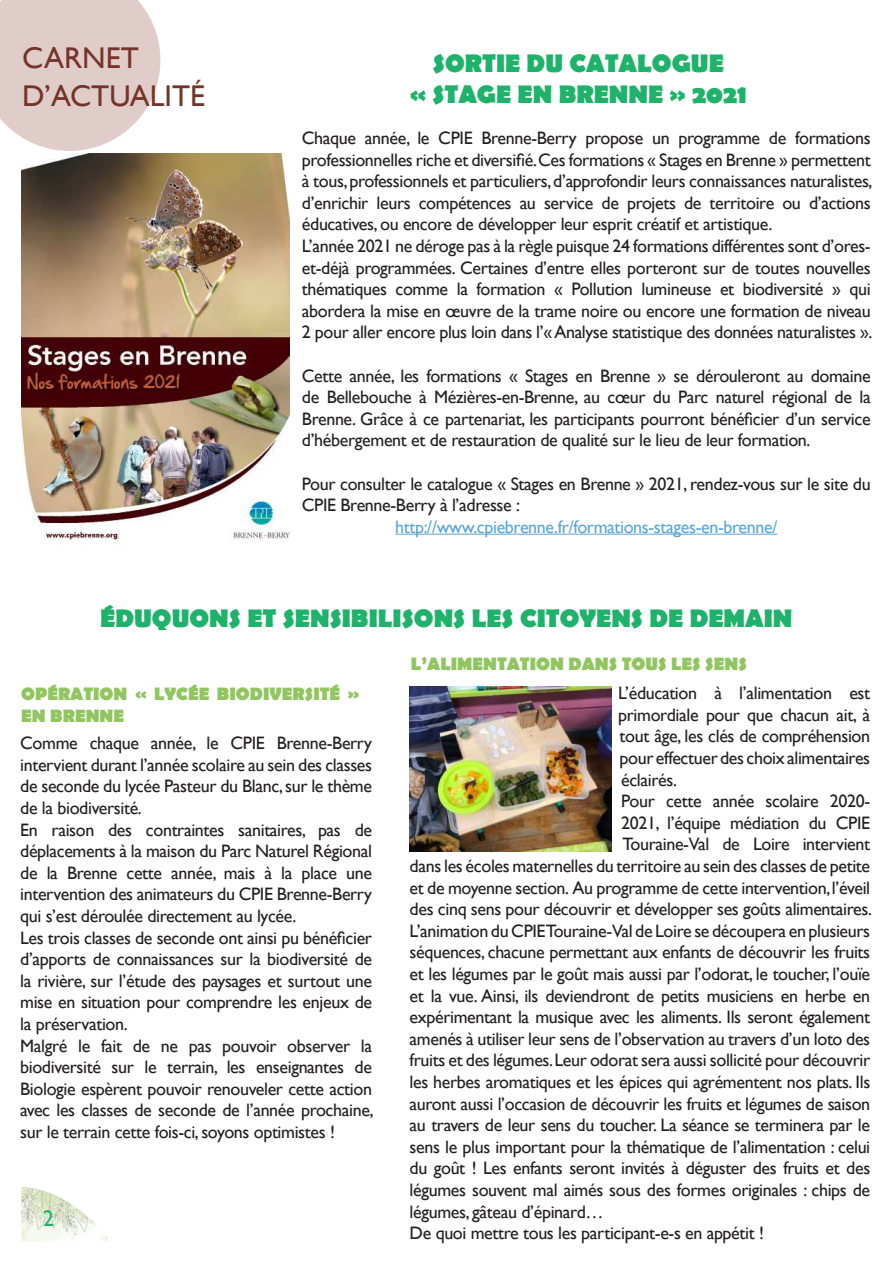
<style>
.page{position:relative;width:893px;height:1263px;background:#fff}
.page>*{position:absolute;margin:0;border:0;box-sizing:border-box;transform-origin:0 0}
.t1{font:30px/38.4px "Gill Sans";color:#753429}
.t2{font:700 25.5px/30.6px "Berlin Sans FB";color:#1eb26a;text-align:center}
.t3{font:22.5px "Gill Sans";color:#1eb26a}
.t4{font:18px/21.6px "Gill Sans";letter-spacing:-.02em;color:#231f20}
.t5{font:700 18px/21.6px "Berlin Sans FB";color:#91c560}
.t6{font:18px "Gill Sans";letter-spacing:-.02em;color:#5ba5d8}
</style>
<div class="page">
<svg style="left:0;top:0;width:160px;height:151px;background:#e3d2d0"></svg>
<img style="left:21px;top:1187px;width:88px;height:55px">
<hr style="left:395px;top:534px;width:382px;height:1px;background:#5ba5d8">
<img style="left:410px;top:687px;width:202px;height:164px">
<img style="left:21px;top:153px;width:268px;height:387px">
<h1 class="t1" style="left:22px;top:39px;width:185px">CARNET<br>D’ACTUALITÉ</h1>
<h2 class="t2" style="left:410px;top:49px;width:339px">SORTIE DU CATALOGUE<br>« STAGE EN BRENNE » 2021</h2>
<p class="t4" style="left:302px;top:127px;width:572px">Chaque année, le CPIE Brenne-Berry propose un programme de formations professionnelles riche et diversifié. Ces formations « Stages en Brenne » permettent à tous, professionnels et particuliers, d’approfondir leurs connaissances naturalistes, d’enrichir leurs compétences au service de projets de territoire ou d’actions éducatives, ou encore de développer leur esprit créatif et artistique.<br>L’année 2021 ne déroge pas à la règle puisque 24 formations différentes sont d’ores&shy;et-déjà programmées. Certaines d’entre elles porteront sur de toutes nouvelles thématiques comme la formation « Pollution lumineuse et biodiversité » qui abordera la mise en œuvre de la trame noire ou encore une formation de niveau 2 pour aller encore plus loin dans l’« Analyse statistique des données naturalistes ».</p>
<p class="t4" style="left:302px;top:365px;width:570px;text-align:justify">Cette année, les formations « Stages en Brenne » se dérouleront au domaine de Bellebouche à Mézières-en-Brenne, au cœur du Parc naturel régional de la Brenne. Grâce à ce partenariat, les participants pourront bénéficier d’un service d’hébergement et de restauration de qualité sur le lieu de leur formation.</p>
<p class="t4" style="left:302px;top:473px;width:570px">Pour consulter le catalogue « Stages en Brenne » 2021, rendez-vous sur le site du<br>CPIE Brenne-Berry à l’adresse :</p>
<p class="t6" style="left:395px;top:516px;width:384px">http://www.cpiebrenne.fr/formations-stages-en-brenne/</p>
<h2 class="t2" style="left:100px;top:604px;width:694px">ÉDUQUONS ET SENSIBILISONS LES CITOYENS DE DEMAIN</h2>
<p class="t5" style="left:21px;top:684px;width:340px">OPÉRATION « LYCÉE BIODIVERSITÉ »<br>EN BRENNE</p>
<p class="t4" style="left:20px;top:733px;width:355px">Comme chaque année, le CPIE Brenne-Berry intervient durant l’année scolaire au sein des classes de seconde du lycée Pasteur du Blanc, sur le thème de la biodiversité.<br>En raison des contraintes sanitaires, pas de déplacements à la maison du Parc Naturel Régional de la Brenne cette année, mais à la place une intervention des animateurs du CPIE Brenne-Berry qui s’est déroulée directement au lycée.<br>Les trois classes de seconde ont ainsi pu bénéficier d’apports de connaissances sur la biodiversité de la rivière, sur l’étude des paysages et surtout une mise en situation pour comprendre les enjeux de la préservation.<br>Malgré le fait de ne pas pouvoir observer la biodiversité sur le terrain, les enseignantes de Biologie espèrent pouvoir renouveler cette action avec les classes de seconde de l’année prochaine, sur le terrain cette fois-ci, soyons optimistes !</p>
<p class="t3" style="left:43px;top:1205px;width:13px">2</p>
<p class="t5" style="left:411px;top:654px;width:338px">L’ALIMENTATION DANS TOUS LES SENS</p>
<p class="t4" style="left:618px;top:683px;width:254px">L’éducation à l’alimentation est</p>
<p class="t4" style="left:618px;top:704px;width:254px">primordiale pour que chacun ait, à</p>
<p class="t4" style="left:620px;top:726px;width:252px">tout âge, les clés de compréhension</p>
<p class="t4" style="left:620px;top:747px;width:252px">pour effectuer des choix alimentaires</p>
<p class="t4" style="left:621px;top:769px;width:57px">éclairés.</p>
<p class="t4" style="left:621px;top:791px;width:251px">Pour cette année scolaire 2020-</p>
<p class="t4" style="left:621px;top:812px;width:251px">2021, l’équipe médiation du CPIE</p>
<p class="t4" style="left:623px;top:834px;width:249px">Touraine-Val de Loire intervient</p>
<p class="t4" style="left:410px;top:855px;width:462px">dans les écoles maternelles du territoire au sein des classes de petite</p>
<p class="t4" style="left:410px;top:877px;width:462px">et de moyenne section. Au programme de cette intervention, l’éveil</p>
<p class="t4" style="left:410px;top:899px;width:464px">des cinq sens pour découvrir et développer ses goûts alimentaires.</p>
<p class="t4" style="left:410px;top:920px;width:462px">L’animation du CPIE Touraine-Val de Loire se découpera en plusieurs</p>
<p class="t4" style="left:410px;top:942px;width:462px">séquences, chacune permettant aux enfants de découvrir les fruits</p>
<p class="t4" style="left:410px;top:963px;width:462px">et les légumes par le goût mais aussi par l’odorat, le toucher, l’ouïe</p>
<p class="t4" style="left:410px;top:985px;width:462px">et la vue. Ainsi, ils deviendront de petits musiciens en herbe en</p>
<p class="t4" style="left:410px;top:1007px;width:462px">expérimentant la musique avec les aliments. Ils seront également</p>
<p class="t4" style="left:410px;top:1028px;width:462px">amenés à utiliser leur sens de l’observation au travers d’un loto des</p>
<p class="t4" style="left:410px;top:1050px;width:462px">fruits et des légumes. Leur odorat sera aussi sollicité pour découvrir</p>
<p class="t4" style="left:410px;top:1071px;width:462px">les herbes aromatiques et les épices qui agrémentent nos plats. Ils</p>
<p class="t4" style="left:410px;top:1093px;width:462px">auront aussi l’occasion de découvrir les fruits et légumes de saison</p>
<p class="t4" style="left:410px;top:1115px;width:462px">au travers de leur sens du toucher. La séance se terminera par le</p>
<p class="t4" style="left:410px;top:1136px;width:462px">sens le plus important pour la thématique de l’alimentation : celui</p>
<p class="t4" style="left:410px;top:1158px;width:462px">du goût ! Les enfants seront invités à déguster des fruits et des</p>
<p class="t4" style="left:410px;top:1179px;width:462px">légumes souvent mal aimés sous des formes originales : chips de</p>
<p class="t4" style="left:410px;top:1201px;width:195px">légumes, gâteau d’épinard…</p>
<p class="t4" style="left:410px;top:1223px;width:356px">De quoi mettre tous les participant-e-s en appétit !</p>
</div>
